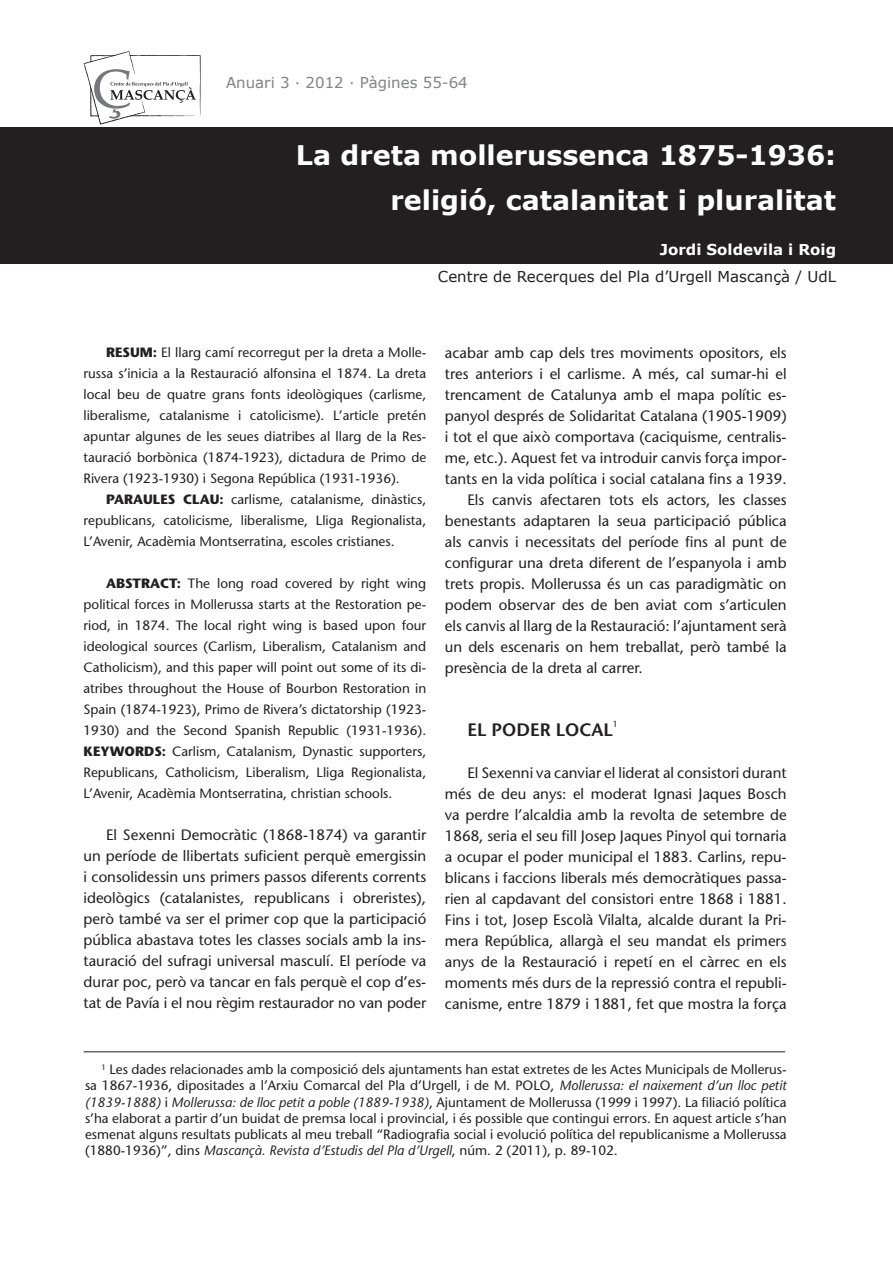
<style>
.page{position:relative;width:893px;height:1263px;background:#fff}
.page>*{position:absolute;margin:0;border:0;box-sizing:border-box;transform-origin:0 0}
.t1{font:700 27px/45px "Verdana";color:#fff;text-align:right}
.t2{font:600 18px "Stone Sans";color:#231f20}
.t3{font:15px/21px "Stone Sans";color:#231f20;text-align:justify}
.t4{font:15px "Verdana";color:#231f20}
.t5{font:15px "Verdana";color:#808285}
.t6{font:700 15px "Verdana";color:#fff}
.t7{font:13.5px/21px "Stone Sans";color:#231f20;text-align:justify}
.t8{font:8.7px "Stone Sans";color:#231f20}
.s1{font-weight:700}
.s2{font-style:italic}
</style>
<div class="page">
<svg style="left:84px;top:51px;width:117px;height:74px"></svg>
<div style="left:0;top:127px;width:893px;height:137px;background:#231f20"></div>
<hr style="left:84px;top:1051px;width:701px;height:1px;background:#231f20">
<p class="t5" style="left:226px;top:73px;width:243px">Anuari 3 · 2012 · Pàgines 55-64</p>
<h1 class="t1" style="left:296px;top:132px;width:542px">La dreta mollerussenca 1875-1936: religió, catalanitat i pluralitat</h1>
<p class="t6" style="left:660px;top:239px;width:178px">Jordi Soldevila i Roig</p>
<p class="t4" style="left:438px;top:266px;width:400px">Centre de Recerques del Pla d’Urgell Mascançà / UdL</p>
<p class="t7" style="left:84px;top:342px;width:344px;text-indent:23px"><span class="s1">RESUM:</span> El llarg camí recorregut per la dreta a Molle&shy;russa s’inicia a la Restauració alfonsina el 1874. La dreta local beu de quatre grans fonts ideològiques (carlisme, liberalisme, catalanisme i catolicisme). L’article pretén apuntar algunes de les seues diatribes al llarg de la Res&shy;tauració borbònica (1874-1923), dictadura de Primo de Rivera (1923-1930) i Segona República (1931-1936).</p>
<p class="t7" style="left:84px;top:489px;width:344px;text-indent:23px"><span class="s1">PARAULES CLAU:</span> carlisme, catalanisme, dinàstics, republicans, catolicisme, liberalisme, Lliga Regionalista, L’Avenir, Acadèmia Montserratina, escoles cristianes.</p>
<p class="t7" style="left:84px;top:573px;width:344px;text-indent:23px"><span class="s1">ABSTRACT:</span> The long road covered by right wing political forces in Mollerussa starts at the Restoration pe&shy;riod, in 1874. The local right wing is based upon four ideological sources (Carlism, Liberalism, Catalanism and Catholicism), and this paper will point out some of its di&shy;atribes throughout the House of Bourbon Restoration in Spain (1874-1923), Primo de Rivera’s dictatorship (1923- 1930) and the Second Spanish Republic (1931-1936).<br><span class="s1">KEYWORDS:</span> Carlism, Catalanism, Dynastic supporters, Republicans, Catholicism, Liberalism, Lliga Regionalista, L’Avenir, Acadèmia Montserratina, christian schools.</p>
<p class="t3" style="left:84px;top:824px;width:344px;text-indent:22px">El Sexenni Democràtic (1868-1874) va garantir un període de llibertats suficient perquè emergissin i consolidessin uns primers passos diferents corrents ideològics (catalanistes, republicans i obreristes), però també va ser el primer cop que la participació pública abastava totes les classes socials amb la ins&shy;tauració del sufragi universal masculí. El període va durar poc, però va tancar en fals perquè el cop d’es&shy;tat de Pavía i el nou règim restaurador no van poder</p>
<p class="t3" style="left:445px;top:343px;width:343px">acabar amb cap dels tres moviments opositors, els</p>
<p class="t3" style="left:445px;top:364px;width:343px">tres anteriors i el carlisme. A més, cal sumar-hi el</p>
<p class="t3" style="left:445px;top:385px;width:343px">trencament de Catalunya amb el mapa polític es-</p>
<p class="t3" style="left:445px;top:406px;width:343px">panyol després de Solidaritat Catalana (1905-1909)</p>
<p class="t3" style="left:445px;top:427px;width:343px">i tot el que això comportava (caciquisme, centralis-</p>
<p class="t3" style="left:445px;top:448px;width:343px">me, etc.). Aquest fet va introduir canvis força impor-</p>
<p class="t3" style="left:445px;top:469px;width:343px">tants en la vida política i social catalana fins a 1939.</p>
<p class="t3" style="left:467px;top:490px;width:321px">Els canvis afectaren tots els actors, les classes</p>
<p class="t3" style="left:445px;top:511px;width:343px">benestants adaptaren la seua participació pública</p>
<p class="t3" style="left:445px;top:532px;width:343px">als canvis i necessitats del període fins al punt de</p>
<p class="t3" style="left:445px;top:553px;width:343px">configurar una dreta diferent de l’espanyola i amb</p>
<p class="t3" style="left:445px;top:574px;width:343px">trets propis. Mollerussa és un cas paradigmàtic on</p>
<p class="t3" style="left:445px;top:595px;width:343px">podem observar des de ben aviat com s’articulen</p>
<p class="t3" style="left:445px;top:616px;width:343px">els canvis al llarg de la Restauració: l’ajuntament serà</p>
<p class="t3" style="left:445px;top:637px;width:343px">un dels escenaris on hem treballat, però també la</p>
<p class="t3" style="left:445px;top:658px;width:200px">presència de la dreta al carrer.</p>
<p class="t2" style="left:467px;top:719px;width:147px">EL PODER LOCAL</p>
<p class="t8" style="left:613px;top:719px;width:7px">1</p>
<p class="t3" style="left:445px;top:763px;width:343px;text-indent:22px">El Sexenni va canviar el liderat al consistori durant més de deu anys: el moderat Ignasi Jaques Bosch va perdre l’alcaldia amb la revolta de setembre de 1868, seria el seu fill Josep Jaques Pinyol qui tornaria a ocupar el poder municipal el 1883. Carlins, repu&shy;blicans i faccions liberals més democràtiques passa&shy;rien al capdavant del consistori entre 1868 i 1881.<br>Fins i tot, Josep Escolà Vilalta, alcalde durant la Pri&shy;mera República, allargà el seu mandat els primers anys de la Restauració i repetí en el càrrec en els moments més durs de la repressió contra el republi&shy;canisme, entre 1879 i 1881, fet que mostra la força</p>
<p class="t7" style="left:85px;top:1061px;width:703px;line-height:16.2px;text-indent:17px"><sup>1</sup> Les dades relacionades amb la composició dels ajuntaments han estat extretes de les Actes Municipals de Mollerus&shy;sa 1867-1936, dipositades a l’Arxiu Comarcal del Pla d’Urgell, i de M. POLO, <span class="s2">Mollerussa: el naixement d’un lloc petit (1839-1888)</span> i <span class="s2">Mollerussa: de lloc petit a poble (1889-1938)</span>, Ajuntament de Mollerussa (1999 i 1997). La filiació política s’ha elaborat a partir d’un buidat de premsa local i provincial, i és possible que contingui errors. En aquest article s’han esmenat alguns resultats publicats al meu treball “Radiografia social i evolució política del republicanisme a Mollerussa (1880-1936)”, dins <span class="s2">Mascançà. Revista d’Estudis del Pla d’Urgell</span>, núm. 2 (2011), p. 89-102.</p>
</div>
